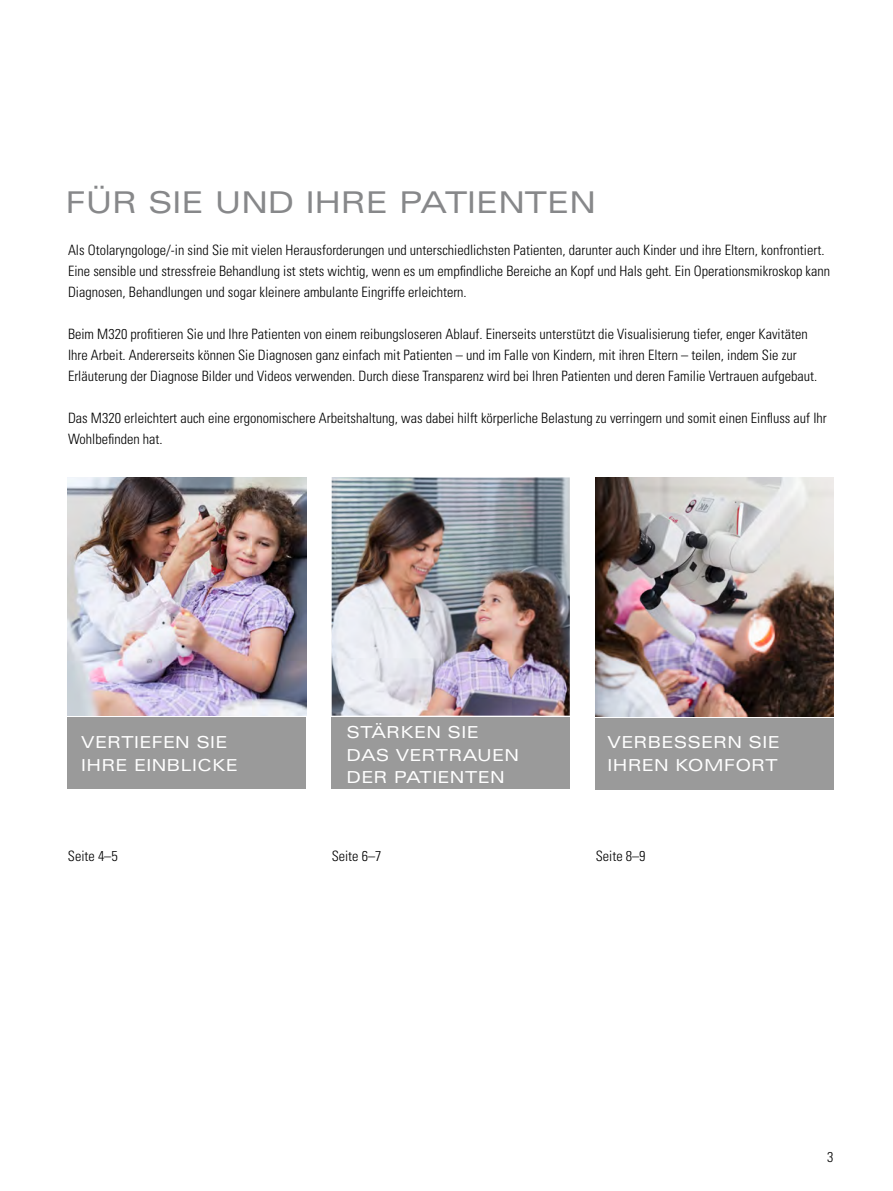
<style>
.page{position:relative;width:893px;height:1191px;background:#fff}
.page>*{position:absolute;margin:0;border:0;box-sizing:border-box;transform-origin:0 0}
.t1{font:expanded 30px "Univers LT Std";color:#87888a}
.t2{font:expanded 16.5px/22.5px "Univers LT Std";letter-spacing:.025em;color:#fff}
.t3{font:300 condensed 14.25px/21px "Univers LT Std";color:#000}
</style>
<div class="page">
<img style="left:68px;top:477px;width:238px;height:238px">
<img style="left:332px;top:477px;width:238px;height:238px">
<div style="left:68px;top:718px;width:238px;height:71px;background:#9a9a9a"></div>
<div style="left:332px;top:718px;width:238px;height:71px;background:#9a9a9a"></div>
<div style="left:595px;top:718px;width:238px;height:71px;background:#9a9a9a"></div>
<img style="left:595px;top:478px;width:238px;height:238px">
<h1 class="t1" style="left:66px;top:185px;width:532px">FÜR SIE UND IHRE PATIENTEN</h1>
<p class="t3" style="left:68px;top:239px;width:763px">Als Otolaryngologe/-in sind Sie mit vielen Herausforderungen und unterschiedlichsten Patienten, darunter auch Kinder und ihre Eltern, konfrontiert.<br>Eine sensible und stressfreie Behandlung ist stets wichtig, wenn es um empfindliche Bereiche an Kopf und Hals geht. Ein Operationsmikroskop kann<br>Diagnosen, Behandlungen und sogar kleinere ambulante Eingriffe erleichtern.</p>
<p class="t3" style="left:68px;top:323px;width:751px">Beim M320 profitieren Sie und Ihre Patienten von einem reibungsloseren Ablauf. Einerseits unterstützt die Visualisierung tiefer, enger Kavitäten<br>Ihre Arbeit. Andererseits können Sie Diagnosen ganz einfach mit Patienten – und im Falle von Kindern, mit ihren Eltern – teilen, indem Sie zur<br>Erläuterung der Diagnose Bilder und Videos verwenden. Durch diese Transparenz wird bei Ihren Patienten und deren Familie Vertrauen aufgebaut.</p>
<p class="t3" style="left:68px;top:407px;width:760px">Das M320 erleichtert auch eine ergonomischere Arbeitshaltung, was dabei hilft körperliche Belastung zu verringern und somit einen Einfluss auf Ihr<br>Wohlbefinden hat.</p>
<p class="t2" style="left:81px;top:731px;width:158px">VERTIEFEN SIE<br>IHRE EINBLICKE</p>
<p class="t2" style="left:347px;top:720px;width:174px">STÄRKEN SIE<br>DAS VERTRAUEN<br>DER PATIENTEN</p>
<p class="t2" style="left:608px;top:731px;width:174px">VERBESSERN SIE<br>IHREN KOMFORT</p>
<p class="t3" style="left:68px;top:846px;width:51px">Seite 4–5</p>
<p class="t3" style="left:332px;top:846px;width:51px">Seite 6–7</p>
<p class="t3" style="left:596px;top:846px;width:51px">Seite 8–9</p>
<p class="t3" style="left:827px;top:1146px;width:8px">3</p>
</div>
